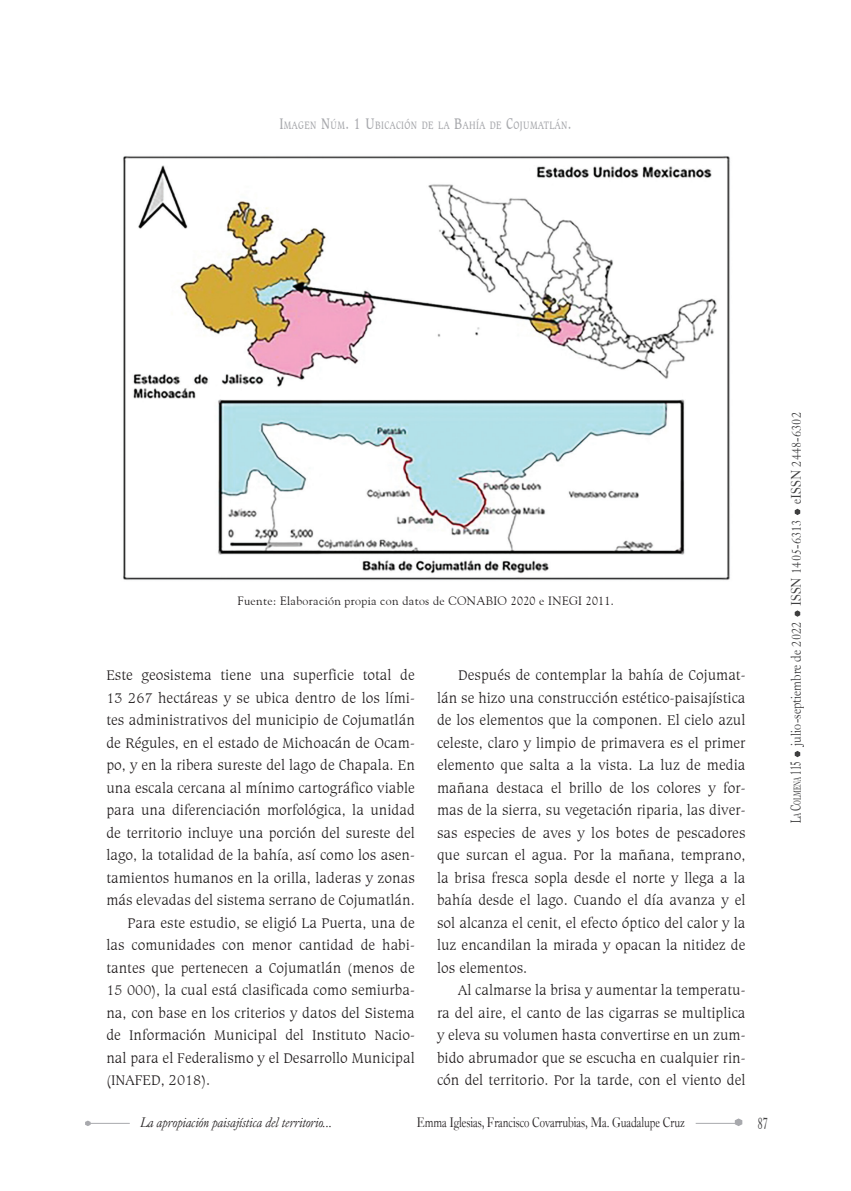
<style>
.page{position:relative;width:851px;height:1191px;background:#fff}
.page>*{position:absolute;margin:0;border:0;box-sizing:border-box;transform-origin:0 0}
.t1{font:16.5px "Dutch 766 BT Roman A";color:#3e3e3f;scale:.6 1}
.Cuerpo_de_texto{font:300 15px/22.5px "Caxton BT";color:#231f20;text-align:justify}
.Inicio_cuerpo_de_tex{font:300 15px/22.5px "Caxton BT";color:#231f20;text-align:justify}
.t2{font:15px "Caslon Old Face BT";color:#3e3e3f;scale:.9 1}
.t3{font:15px "Caslon Old Face BT";letter-spacing:-.01em;color:#231f20;scale:.8 1}
.t4{font:italic 15px "Caslon Old Face BT";color:#231f20;scale:.9 1}
.Notas_y_Bibliografia{font:12px "Goudy Old Style BT";letter-spacing:.03em;color:#231f20}
.TÍTULOS_TABLAS{font:11.55px "Caxton BT";letter-spacing:.045em;color:#a8a9ad;scale:.8 1}
.s1{font-size:16.5px}
.s2{font-family:"Dutch 766 BT Roman A"}
.s3{font-family:"Dutch 766 BT Roman A";font-size:10.5px}
</style>
<div class="page">
<svg style="left:85px;top:1120px;width:7px;height:6px"></svg>
<hr style="left:87px;top:1123px;width:43px;height:1px;background:#a8a9ad">
<svg style="left:733px;top:1118px;width:10px;height:8px"></svg>
<hr style="left:695px;top:1123px;width:43px;height:1px;background:#a8a9ad">
<svg style="left:794px;top:508px;width:6px;height:7px"></svg>
<svg style="left:794px;top:610px;width:6px;height:7px"></svg>
<svg style="left:794px;top:751px;width:6px;height:7px"></svg>
<img style="left:123px;top:156px;width:607px;height:424px">
<p class="TÍTULOS_TABLAS" style="left:279px;top:118px;width:367px"><span class="s1">I</span>MAGEN <span class="s1">N</span>ÚM<span class="s1">. 1 U</span>BICACIÓN DE LA <span class="s1">B</span>AHÍA DE <span class="s1">C</span>OJUMATLÁN<span class="s1">.</span></p>
<p class="Notas_y_Bibliografia" style="left:237px;top:593px;width:378px">Fuente: Elaboración propia con datos de CONABIO 2020 e INEGI 2011.</p>
<p class="Inicio_cuerpo_de_tex" style="left:106px;top:664px;width:310px">Este geosistema tiene una superficie total de 13 267 hectáreas y se ubica dentro de los lími&shy;tes administrativos del municipio de Cojumatlán de Régules, en el estado de Michoacán de Ocam&shy;po, y en la ribera sureste del lago de Chapala. En una escala cercana al mínimo cartográfico viable para una diferenciación morfológica, la unidad de territorio incluye una porción del sureste del lago, la totalidad de la bahía, así como los asen&shy;tamientos humanos en la orilla, laderas y zonas más elevadas del sistema serrano de Cojumatlán.</p>
<p class="Cuerpo_de_texto" style="left:106px;top:911px;width:310px;text-indent:21px">Para este estudio, se eligió La Puerta, una de las comunidades con menor cantidad de habi&shy;tantes que pertenecen a Cojumatlán (menos de 15 000), la cual está clasificada como semiurba&shy;na, con base en los criterios y datos del Sistema de Información Municipal del Instituto Nacio&shy;nal para el Federalismo y el Desarrollo Municipal (INAFED, 2018).</p>
<p class="Cuerpo_de_texto" style="left:437px;top:664px;width:310px;text-indent:21px">Después de contemplar la bahía de Cojumat&shy;lán se hizo una construcción estético-paisajística de los elementos que la componen. El cielo azul celeste, claro y limpio de primavera es el primer elemento que salta a la vista. La luz de media mañana destaca el brillo de los colores y for&shy;mas de la sierra, su vegetación riparia, las diver&shy;sas especies de aves y los botes de pescadores que surcan el agua. Por la mañana, temprano, la brisa fresca sopla desde el norte y llega a la bahía desde el lago. Cuando el día avanza y el sol alcanza el cenit, el efecto óptico del calor y la luz encandilan la mirada y opacan la nitidez de los elementos.</p>
<p class="Cuerpo_de_texto" style="left:437px;top:979px;width:310px;text-indent:21px">Al calmarse la brisa y aumentar la temperatu&shy;ra del aire, el canto de las cigarras se multiplica y eleva su volumen hasta convertirse en un zum&shy;bido abrumador que se escucha en cualquier rin&shy;cón del territorio. Por la tarde, con el viento del</p>
<p class="t4" style="left:140px;top:1113px;width:215px">La apropiación paisajística del territorio...</p>
<p class="t3" style="left:417px;top:1113px;width:336px">Emma Iglesias, Francisco Covarrubias, Ma. Guadalupe Cruz</p>
<p class="t1" style="left:757px;top:1113px;width:18px">87</p>
<p class="t2" style="left:787px;top:823px;width:458px;rotate:-90deg"><span class="s2">L</span><span class="s3">a</span> <span class="s2">C</span><span class="s3">olmena</span> <span class="s2">115</span> julio-septiembre de 2022 ISSN 1405-6313 eISSN 2448-6302</p>
</div>
